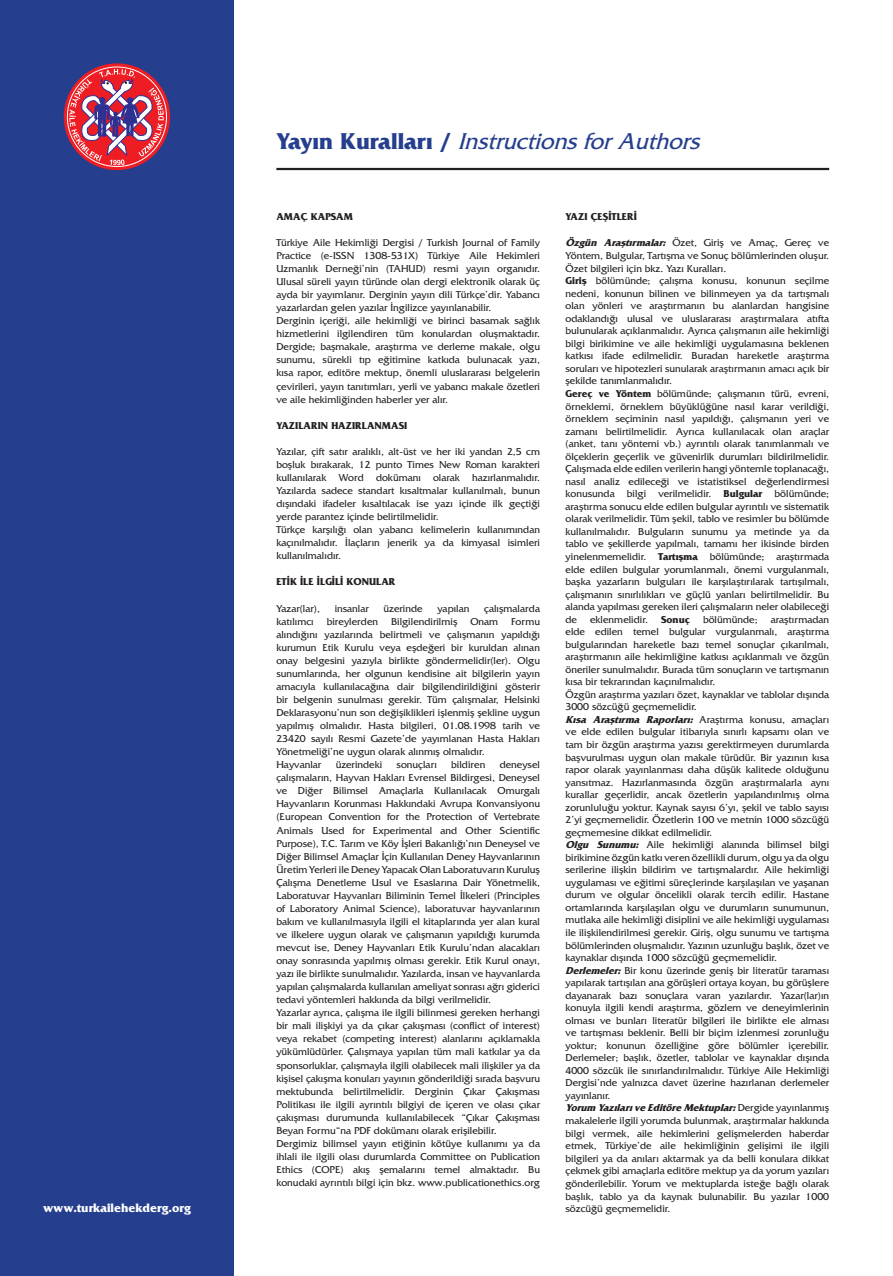
<style>
.page{position:relative;width:893px;height:1276px;background:#fff}
.page>*{position:absolute;margin:0;border:0;box-sizing:border-box;transform-origin:0 0}
.t1{font:italic 24px "Friz Quadrata Std";color:#253f8e}
.t2{font:700 12.75px "Friz Quadrata Std";color:#fff}
.Yazım_kuralları{font:10.5px/12.6px "Friz Quadrata Std";color:#231f20;text-align:justify}
.Yazım_kuralları-2{font:700 10.5px "Friz Quadrata Std";color:#231f20}
.s1{font-weight:700;font-style:normal}
.s2{font-weight:700;font-style:italic}
.s3{font-weight:700}
</style>
<div class="page">
<div style="left:0;top:0;width:234px;height:1276px;background:#253f8e"></div>
<svg style="left:64px;top:63px;width:106px;height:107px"></svg>
<svg style="left:69px;top:69px;width:95px;height:96px"></svg>
<hr style="left:276px;top:168px;width:553px;height:2px;background:#231f20">
<p class="t1" style="left:276px;top:128px;width:432px"><span class="s1">Ya y ı n K u r a l l a r ı /</span> InstructionsforAuthors</p>
<p class="Yazım_kuralları-2" style="left:566px;top:210px;width:73px">YAZI ÇEŞİTLERİ</p>
<p class="Yazım_kuralları" style="left:566px;top:236px;width:265px;line-height:13px"><span class="s2">Özgün Araştırmalar:</span> Özet, Giriş ve Amaç, Gereç ve Yöntem, Bulgular, Tartışma ve Sonuç bölümlerinden oluşur.<br>Özet bilgileri için bkz. Yazı Kuralları.</p>
<p class="Yazım_kuralları" style="left:566px;top:274px;width:265px"><span class="s3">Giriş</span> bölümünde; çalışma konusu, konunun seçilme nedeni, konunun bilinen ve bilinmeyen ya da tartışmalı olan yönleri ve araştırmanın bu alanlardan hangisine odaklandığı ulusal ve uluslararası araştırmalara atıfta bulunularak açıklanmalıdır. Ayrıca çalışmanın aile hekimliği bilgi birikimine ve aile hekimliği uygulamasına beklenen katkısı ifade edilmelidir. Buradan hareketle araştırma soruları ve hipotezleri sunularak araştırmanın amacı açık bir şekilde tanımlanmalıdır.</p>
<p class="Yazım_kuralları" style="left:566px;top:387px;width:265px"><span class="s3">Gereç ve Yöntem</span> bölümünde; çalışmanın türü, evreni, örneklemi, örneklem büyüklüğüne nasıl karar verildiği, örneklem seçiminin nasıl yapıldığı, çalışmanın yeri ve zamanı belirtilmelidir. Ayrıca kullanılacak olan araçlar (anket, tanı yöntemi vb.) ayrıntılı olarak tanımlanmalı ve ölçeklerin geçerlik ve güvenirlik durumları bildirilmelidir.<br>Çalışmada elde edilen verilerin hangi yöntemle toplanacağı, nasıl analiz edileceği ve istatistiksel değerlendirmesi konusunda bilgi verilmelidir. <span class="s3">Bulgular</span> bölümünde; araştırma sonucu elde edilen bulgular ayrıntılı ve sistematik olarak verilmelidir. Tüm şekil, tablo ve resimler bu bölümde kullanılmalıdır. Bulguların sunumu ya metinde ya da tablo ve şekillerde yapılmalı, tamamı her ikisinde birden yinelenmemelidir. <span class="s3">Tartışma</span> bölümünde; araştırmada elde edilen bulgular yorumlanmalı, önemi vurgulanmalı, başka yazarların bulguları ile karşılaştırılarak tartışılmalı, çalışmanın sınırlılıkları ve güçlü yanları belirtilmelidir. Bu alanda yapılması gereken ileri çalışmaların neler olabileceği de eklenmelidir. <span class="s3">Sonuç</span> bölümünde; araştırmadan elde edilen temel bulgular vurgulanmalı, araştırma bulgularından hareketle bazı temel sonuçlar çıkarılmalı, araştırmanın aile hekimliğine katkısı açıklanmalı ve özgün öneriler sunulmalıdır. Burada tüm sonuçların ve tartışmanın kısa bir tekrarından kaçınılmalıdır.</p>
<p class="Yazım_kuralları" style="left:566px;top:688px;width:265px">Özgün araştırma yazıları özet, kaynaklar ve tablolar dışında<br>3000 sözcüğü geçmemelidir.</p>
<p class="Yazım_kuralları" style="left:566px;top:713px;width:265px"><span class="s2">Kısa Araştırma Raporları:</span> Araştırma konusu, amaçları ve elde edilen bulgular itibarıyla sınırlı kapsamı olan ve tam bir özgün araştırma yazısı gerektirmeyen durumlarda başvurulması uygun olan makale türüdür. Bir yazının kısa rapor olarak yayınlanması daha düşük kalitede olduğunu yansıtmaz. Hazırlanmasında özgün araştırmalarla aynı kurallar geçerlidir, ancak özetlerin yapılandırılmış olma zorunluluğu yoktur. Kaynak sayısı 6’yı, şekil ve tablo sayısı 2’yi geçmemelidir. Özetlerin 100 ve metnin 1000 sözcüğü geçmemesine dikkat edilmelidir.</p>
<p class="Yazım_kuralları" style="left:566px;top:838px;width:265px"><span class="s2">Olgu Sunumu:</span> Aile hekimliği alanında bilimsel bilgi birikimine özgün katkı veren özellikli durum, olgu ya da olgu serilerine ilişkin bildirim ve tartışmalardır. Aile hekimliği uygulaması ve eğitimi süreçlerinde karşılaşılan ve yaşanan durum ve olgular öncelikli olarak tercih edilir. Hastane ortamlarında karşılaşılan olgu ve durumların sunumunun, mutlaka aile hekimliği disiplini ve aile hekimliği uygulaması ile ilişkilendirilmesi gerekir. Giriş, olgu sunumu ve tartışma bölümlerinden oluşmalıdır. Yazının uzunluğu başlık, özet ve kaynaklar dışında 1000 sözcüğü geçmemelidir.</p>
<p class="Yazım_kuralları" style="left:566px;top:964px;width:265px"><span class="s2">Derlemeler:</span> Bir konu üzerinde geniş bir literatür taraması yapılarak tartışılan ana görüşleri ortaya koyan, bu görüşlere dayanarak bazı sonuçlara varan yazılardır. Yazar(lar)ın konuyla ilgili kendi araştırma, gözlem ve deneyimlerinin olması ve bunları literatür bilgileri ile birlikte ele alması ve tartışması beklenir. Belli bir biçim izlenmesi zorunluğu yoktur; konunun özelliğine göre bölümler içerebilir.<br>Derlemeler; başlık, özetler, tablolar ve kaynaklar dışında 4000 sözcük ile sınırlandırılmalıdır. Türkiye Aile Hekimliği Dergisi’nde yalnızca davet üzerine hazırlanan derlemeler yayınlanır.</p>
<p class="Yazım_kuralları" style="left:566px;top:1101px;width:265px"><span class="s2">Yorum YazılarıveEditöreMektuplar:</span>D e r g i d e y a y ı n l a n m ı ş makalelerle ilgili yorumda bulunmak, araştırmalar hakkında bilgi vermek, aile hekimlerini gelişmelerden haberdar etmek, Türkiye’de aile hekimliğinin gelişimi ile ilgili bilgileri ya da anıları aktarmak ya da belli konulara dikkat çekmek gibi amaçlarla editöre mektup ya da yorum yazıları gönderilebilir. Yorum ve mektuplarda isteğe bağlı olarak başlık, tablo ya da kaynak bulunabilir. Bu yazılar 1000</p>
<p class="Yazım_kuralları-2" style="left:276px;top:210px;width:78px">AMAÇ KAPSAM</p>
<p class="Yazım_kuralları" style="left:276px;top:236px;width:265px;line-height:13px">Türkiye Aile Hekimliği Dergisi / Turkish Journal of Family Practice (e-ISSN 1308-531X) Türkiye Aile Hekimleri Uzmanlık Derneği’nin (TAHUD) resmi yayın organıdır.<br>Ulusal süreli yayın türünde olan dergi elektronik olarak üç ayda bir yayımlanır. Derginin yayın dili Türkçe’dir. Yabancı yazarlardan gelen yazılar İngilizce yayınlanabilir.</p>
<p class="Yazım_kuralları" style="left:276px;top:314px;width:265px;line-height:13px">Derginin içeriği, aile hekimliği ve birinci basamak sağlık hizmetlerini ilgilendiren tüm konulardan oluşmaktadır.<br>Dergide; başmakale, araştırma ve derleme makale, olgu sunumu, sürekli tıp eğitimine katkıda bulunacak yazı, kısa rapor, editöre mektup, önemli uluslararası belgelerin çevirileri, yayın tanıtımları, yerli ve yabancı makale özetleri ve aile hekimliğinden haberler yer alır.</p>
<p class="Yazım_kuralları-2" style="left:276px;top:419px;width:132px">YAZILARIN HAZIRLANMASI</p>
<p class="Yazım_kuralları" style="left:276px;top:445px;width:265px;line-height:13px">Yazılar, çift satır aralıklı, alt-üst ve her iki yandan 2,5 cm boşluk bırakarak, 12 punto Times New Roman karakteri kullanılarak Word dokümanı olarak hazırlanmalıdır.<br>Yazılarda sadece standart kısaltmalar kullanılmalı, bunun dışındaki ifadeler kısaltılacak ise yazı içinde ilk geçtiği yerde parantez içinde belirtilmelidir.</p>
<p class="Yazım_kuralları" style="left:276px;top:523px;width:265px;line-height:13px">Türkçe karşılığı olan yabancı kelimelerin kullanımından kaçınılmalıdır. İlaçların jenerik ya da kimyasal isimleri kullanılmalıdır.</p>
<p class="Yazım_kuralları-2" style="left:276px;top:576px;width:121px">ETİK İLE İLGİLİ KONULAR</p>
<p class="Yazım_kuralları" style="left:276px;top:602px;width:45px">Yazar(lar),</p>
<p class="Yazım_kuralları" style="left:335px;top:602px;width:36px">insanlar</p>
<p class="Yazım_kuralları" style="left:384px;top:602px;width:41px">üzerinde</p>
<p class="Yazım_kuralları" style="left:437px;top:602px;width:34px">yapılan</p>
<p class="Yazım_kuralları" style="left:276px;top:601px;width:265px;line-height:13px;text-indent:208px">çalışmalarda katılımcı bireylerden Bilgilendirilmiş Onam Formu alındığını yazılarında belirtmeli ve çalışmanın yapıldığı kurumun Etik Kurulu veya eşdeğeri bir kuruldan alınan onay belgesini yazıyla birlikte göndermelidir(ler). Olgu sunumlarında, her olgunun kendisine ait bilgilerin yayın amacıyla kullanılacağına dair bilgilendirildiğini gösterir bir belgenin sunulması gerekir. Tüm çalışmalar, Helsinki Deklarasyonu’nun son değişiklikleri işlenmiş şekline uygun yapılmış olmalıdır. Hasta bilgileri, 01.08.1998 tarih ve 23420 sayılı Resmi Gazete’de yayımlanan Hasta Hakları Yönetmeliği’ne uygun olarak alınmış olmalıdır.</p>
<p class="Yazım_kuralları" style="left:276px;top:758px;width:46px">Hayvanlar</p>
<p class="Yazım_kuralları" style="left:336px;top:758px;width:48px">üzerindeki</p>
<p class="Yazım_kuralları" style="left:397px;top:758px;width:42px">sonuçları</p>
<p class="Yazım_kuralları" style="left:451px;top:758px;width:36px">bildiren</p>
<p class="Yazım_kuralları" style="left:276px;top:758px;width:265px;line-height:13px;text-indent:223px">deneysel çalışmaların, Hayvan Hakları Evrensel Bildirgesi, Deneysel ve Diğer Bilimsel Amaçlarla Kullanılacak Omurgalı Hayvanların Korunması Hakkındaki Avrupa Konvansiyonu (European Convention for the Protection of Vertebrate Animals Used for Experimental and Other Scientific Purpose), T.C. Tarım ve Köy İşleri Bakanlığı’nın Deneysel ve Diğer Bilimsel Amaçlar İçin Kullanılan Deney Hayvanlarının Üretim Yerleri ile Deney Yapacak Olan Laboratuvarın Kuruluş Çalışma Denetleme Usul ve Esaslarına Dair Yönetmelik, Laboratuvar Hayvanları Biliminin Temel İlkeleri (Principles of Laboratory Animal Science), laboratuvar hayvanlarının bakım ve kullanılmasıyla ilgili el kitaplarında yer alan kural ve ilkelere uygun olarak ve çalışmanın yapıldığı kurumda mevcut ise, Deney Hayvanları Etik Kurulu’ndan alacakları onay sonrasında yapılmış olması gerekir. Etik Kurul onayı, yazı ile birlikte sunulmalıdır. Yazılarda, insan ve hayvanlarda yapılan çalışmalarda kullanılan ameliyat sonrası ağrı giderici tedavi yöntemleri hakkında da bilgi verilmelidir.</p>
<p class="Yazım_kuralları" style="left:276px;top:1006px;width:265px;line-height:13px">Yazarlar ayrıca, çalışma ile ilgili bilinmesi gereken herhangi bir mali ilişkiyi ya da çıkar çakışması (conflict of interest) veya rekabet (competing interest) alanlarını açıklamakla yükümlüdürler. Çalışmaya yapılan tüm mali katkılar ya da sponsorluklar, çalışmayla ilgili olabilecek mali ilişkiler ya da kişisel çakışma konuları yayının gönderildiği sırada başvuru mektubunda belirtilmelidir. Derginin Çıkar Çakışması Politikası ile ilgili ayrıntılı bilgiyi de içeren ve olası çıkar çakışması durumunda kullanılabilecek “Çıkar Çakışması Beyan Formu“na PDF dokümanı olarak erişilebilir.</p>
<p class="Yazım_kuralları" style="left:276px;top:1137px;width:265px;line-height:13px">Dergimiz bilimsel yayın etiğinin kötüye kullanımı ya da ihlali ile ilgili olası durumlarda Committee on Publication Ethics (COPE) akış şemalarını temel almaktadır. Bu konudaki ayrıntılı bilgi için bkz. www.publicationethics.org</p>
<p class="t2" style="left:43px;top:1201px;width:149px">www.turkailehekderg.org</p>
<p class="Yazım_kuralları" style="left:566px;top:1202px;width:106px">sözcüğü geçmemelidir.</p>
</div>
